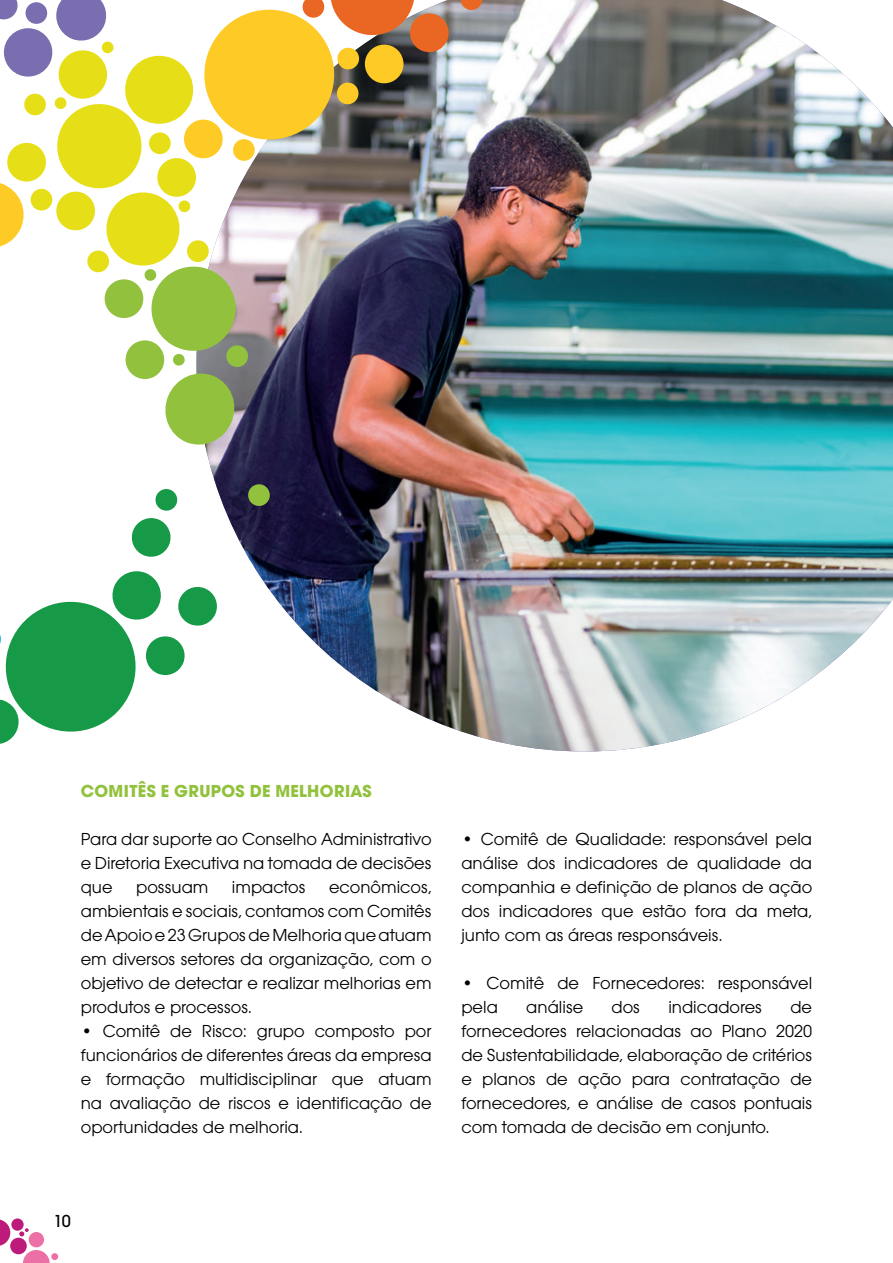
<style>
.page{position:relative;width:893px;height:1263px;background:#fff}
.page>*{position:absolute;margin:0;border:0;box-sizing:border-box;transform-origin:0 0}
.t1{font:18px/24px "Avalon";color:#000001;text-align:justify}
.t2{font:700 18px "Avalon";letter-spacing:.02em;color:#92c23d}
.t3{font:500 18px "Avalon";color:#000001}
</style>
<div class="page">
<svg style="left:0;top:1219px;width:10px;height:27px"></svg>
<svg style="left:23px;top:1250px;width:27px;height:13px"></svg>
<div style="left:51px;top:1253px;width:7px;height:7px;background:#ec6fa5;border-radius:50%"></div>
<svg style="left:19px;top:1228px;width:10px;height:8px"></svg>
<svg style="left:11px;top:1218px;width:13px;height:13px"></svg>
<div style="left:29px;top:1232px;width:15px;height:15px;background:#ec6fa5;border-radius:50%"></div>
<div style="left:10px;top:1238px;width:17px;height:16px;background:#bd1b7c;border-radius:50%"></div>
<img style="left:206px;top:0;width:687px;height:751px">
<svg style="left:247px;top:483px;width:24px;height:24px"></svg>
<svg style="left:131px;top:489px;width:47px;height:68px"></svg>
<svg style="left:0;top:568px;width:220px;height:179px"></svg>
<img style="left:0;top:0;width:484px;height:449px">
<p class="t2" style="left:81px;top:780px;width:26px">COMIT</p>
<p class="t2" style="left:138px;top:780px;width:63px">ÊS E GRUPOS</p>
<p class="t2" style="left:250px;top:780px;width:82px">DE MELHORIAS</p>
<p class="t1" style="left:81px;top:827px;width:352px">Para dar suporte ao Conselho Administrativo e Diretoria Executiva na tomada de decisões que</p>
<p class="t1" style="left:81px;top:875px;width:352px;text-indent:248px">econômicos, ambientais e sociais, contamos com Comitês de Apoio e 23 Grupos de Melhoria que atuam em diversos setores da organização, com o objetivo de detectar e realizar melhorias em produtos e processos.</p>
<p class="t1" style="left:81px;top:1019px;width:352px">• Comitê de Risco: grupo composto por funcionários de diferentes áreas da empresa e formação multidisciplinar que atuam na avaliação de riscos e identificação de oportunidades de melhoria.</p>
<p class="t1" style="left:136px;top:875px;width:74px">possuam</p>
<p class="t1" style="left:232px;top:875px;width:75px">impactos</p>
<p class="t1" style="left:461px;top:827px;width:352px">• Comitê de Qualidade: responsável pela análise dos indicadores de qualidade da companhia e definição de planos de ação dos indicadores que estão fora da meta, junto com as áreas responsáveis.</p>
<p class="t1" style="left:461px;top:971px;width:352px">• Comitê de Fornecedores: responsável pela</p>
<p class="t1" style="left:526px;top:995px;width:58px">análise</p>
<p class="t1" style="left:611px;top:995px;width:30px">dos</p>
<p class="t1" style="left:668px;top:995px;width:95px">indicadores</p>
<p class="t1" style="left:461px;top:995px;width:352px;text-indent:329px">de fornecedores relacionadas ao Plano 2020 de Sustentabilidade, elaboração de critérios e planos de ação para contratação de fornecedores, e análise de casos pontuais com tomada de decisão em conjunto.</p>
<p class="t3" style="left:53px;top:1210px;width:19px">10</p>
</div>
